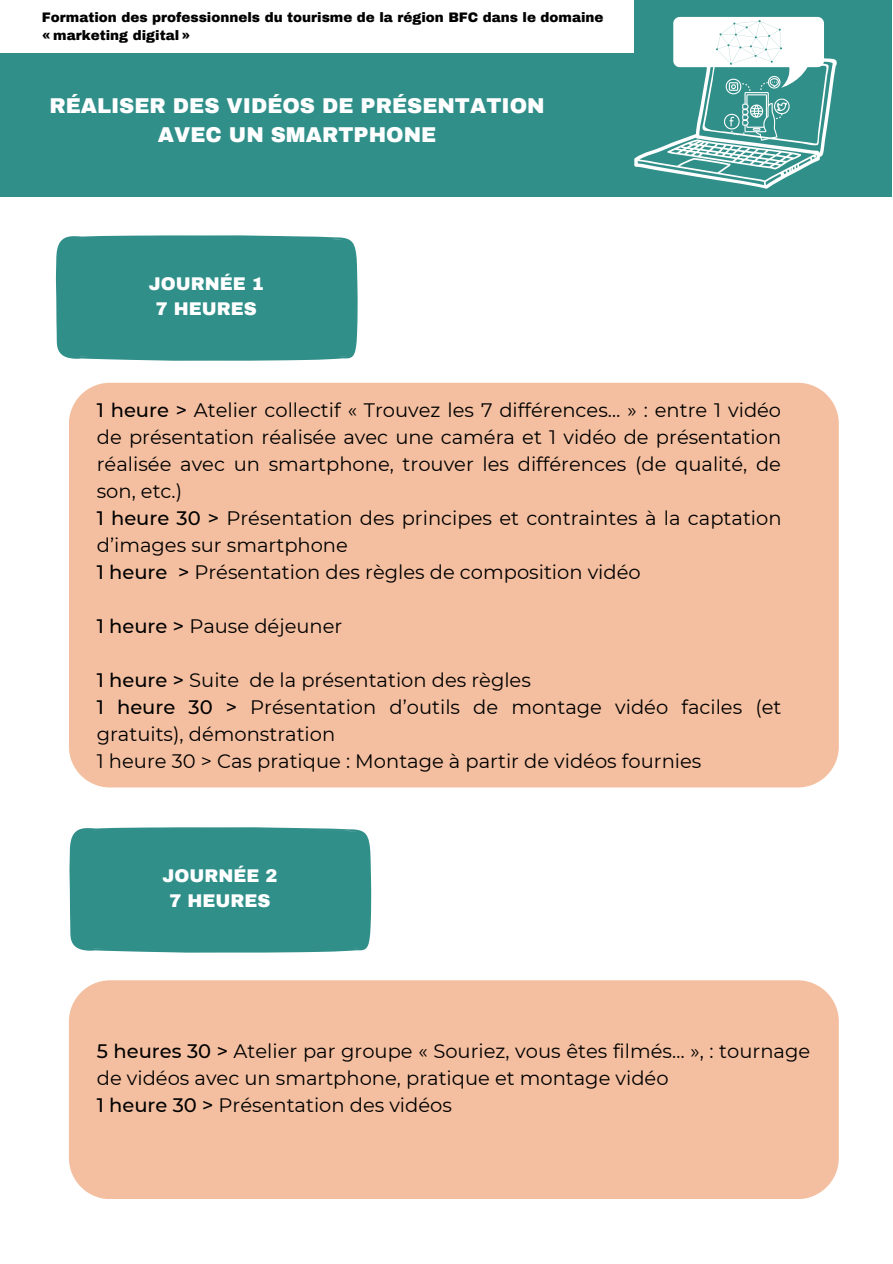
<style>
.page{position:relative;width:893px;height:1264px;background:#fff}
.page>*{position:absolute;margin:0;border:0;box-sizing:border-box;transform-origin:0 0}
.t1{font:900 21px/29.2px "Archivo";color:#fff;text-align:center}
.t2{font:19.5px/27px "Montserrat";color:#000}
.t3{font:900 18px/24.8px "Archivo";color:#fff;text-align:center}
.t4{font:900 13.5px/18px "Archivo";color:#000}
.s1{font-weight:500}
</style>
<div class="page">
<div style="left:0;top:0;width:891px;height:197px;background:#318f8a"></div>
<div style="left:0;top:0;width:634px;height:53px;background:#fff"></div>
<div style="left:69px;top:383px;width:769px;height:404px;background:#f4bfa0;border-radius:41px"></div>
<div style="left:69px;top:980px;width:769px;height:219px;background:#f4bfa0;border-radius:41px"></div>
<div style="left:56px;top:235px;width:301px;height:126px;background:#318f8a"></div>
<div style="left:69px;top:827px;width:302px;height:125px;background:#318f8a"></div>
<svg style="left:634px;top:17px;width:203px;height:172px"></svg>
<p class="t4" style="left:42px;top:8px;width:563px">Formation des professionnels du tourisme de la région BFC dans le domaine « marketing digital »</p>
<p class="t1" style="left:49px;top:91px;width:497px">RÉALISER DES VIDÉOS DE PRÉSENTATION<br>AVEC UN SMARTPHONE</p>
<p class="t3" style="left:149px;top:272px;width:116px">JOURNÉE 1<br>7 HEURES</p>
<p class="t2" style="left:97px;top:396px;width:686px"><span class="s1">1 heure &gt;</span> Atelier collectif « Trouvez les 7 différences… » : entre 1 vidéo de présentation réalisée avec une caméra et 1 vidéo de présentation réalisée avec un smartphone, trouver les différences (de qualité, de son, etc.)<br><span class="s1">1 heure 30 &gt;</span> Présentation des principes et contraintes à la captation d’images sur smartphone<br><span class="s1">1 heure &gt;</span> Présentation des règles de composition vidéo</p>
<p class="t2" style="left:97px;top:612px;width:247px"><span class="s1">1 heure &gt;</span> Pause déjeuner</p>
<p class="t2" style="left:97px;top:666px;width:686px"><span class="s1">1 heure &gt;</span> Suite de la présentation des règles<br><span class="s1">1 heure 30 &gt;</span> Présentation d’outils de montage vidéo faciles (et gratuits), démonstration<br>1 heure 30 &gt; Cas pratique : Montage à partir de vidéos fournies</p>
<p class="t3" style="left:162px;top:863px;width:116px">JOURNÉE 2<br>7 HEURES</p>
<p class="t2" style="left:97px;top:1037px;width:714px"><span class="s1">5 heures 30 &gt;</span> Atelier par groupe « Souriez, vous êtes filmés… », : tournage de vidéos avec un smartphone, pratique et montage vidéo<br><span class="s1">1 heure 30 &gt;</span> Présentation des vidéos</p>
</div>
